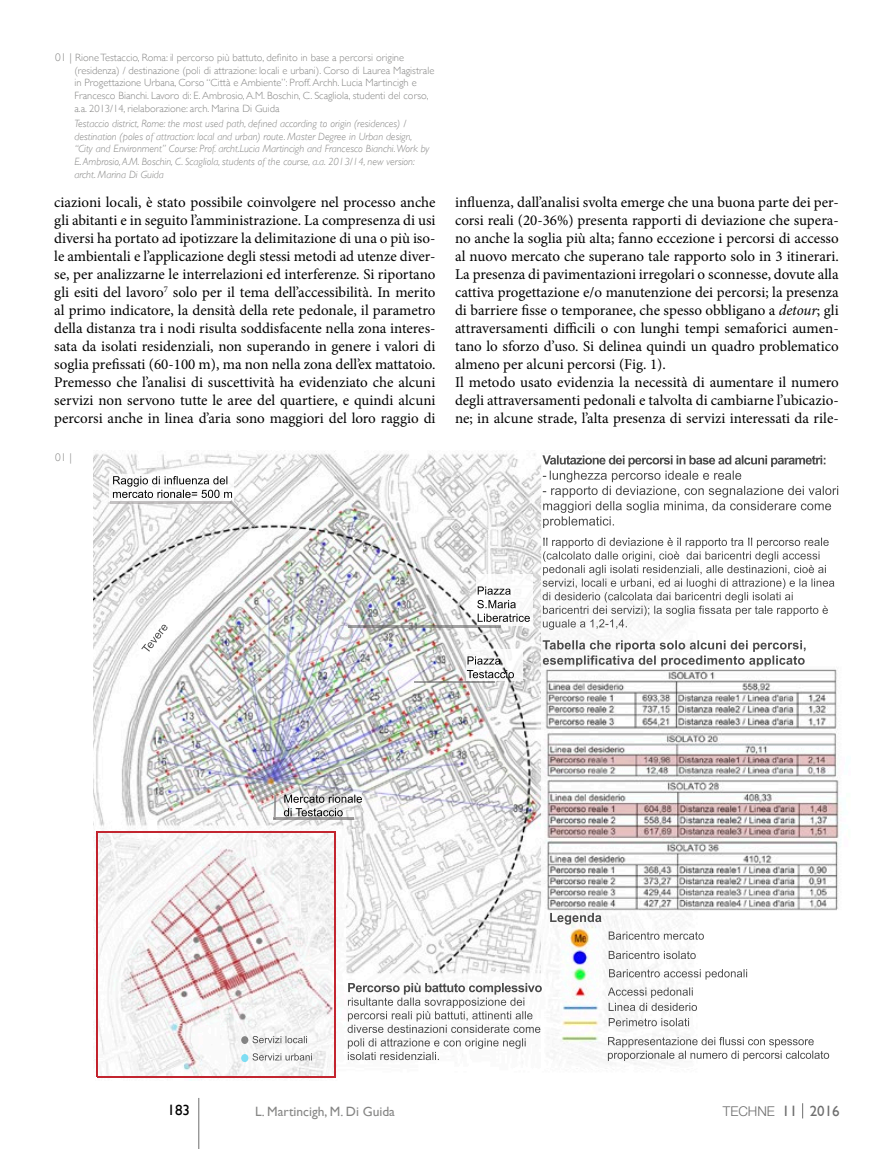
<style>
.page{position:relative;width:893px;height:1149px;background:#fff}
.page>*{position:absolute;margin:0;border:0;box-sizing:border-box;transform-origin:0 0}
.t1{font:15px/18px "Minion Pro";color:#000;text-align:justify}
.t2{font:15px "Gill Sans";color:#000}
.t3{font:13.5px "Gill Sans";color:#878786}
.t4{font:300 13.5px "Helvetica Neue";color:#6e6e6e}
.t5{font:300 11.25px "Gill Sans";color:#878786}
.t6{font:300 10.5px/12.8px "Gill Sans";color:#878786}
.t7{font:italic 300 10.5px/12.8px "Gill Sans";color:#878786}
.s1{font-size:11.25px}
.s2{font-style:italic}
.s3{font-family:"Gill Sans";font-weight:400;font-size:15px}
</style>
<div class="page">
<svg style="left:802px;top:1103px;width:1px;height:15px"></svg>
<hr style="left:198px;top:1097px;width:1px;height:51px;background:#6e6e6e">
<img style="left:94px;top:451px;width:580px;height:629px">
<img style="left:542px;top:574px;width:299px;height:492px">
<img style="left:542px;top:454px;width:297px;height:120px">
<svg style="left:241px;top:1035px;width:7px;height:8px"></svg>
<svg style="left:241px;top:1053px;width:7px;height:8px"></svg>
<img style="left:110px;top:474px;width:123px;height:27px">
<img style="left:467px;top:649px;width:56px;height:31px">
<img style="left:415px;top:681px;width:80px;height:1px">
<img style="left:477px;top:574px;width:56px;height:51px">
<img style="left:348px;top:625px;width:152px;height:2px">
<svg style="left:477px;top:625px;width:23px;height:1px"></svg>
<img style="left:273px;top:817px;width:80px;height:2px">
<img style="left:274px;top:794px;width:2px;height:23px">
<img style="left:110px;top:501px;width:120px;height:2px">
<img style="left:230px;top:500px;width:26px;height:28px">
<img style="left:98px;top:831px;width:237px;height:1px">
<img style="left:335px;top:831px;width:1px;height:244px">
<img style="left:97px;top:831px;width:1px;height:244px">
<img style="left:97px;top:1075px;width:239px;height:1px">
<p class="t6" style="left:74px;top:51px;width:361px;text-indent:-19px"><span class="s1">01 |</span> Rione Testaccio, Roma: il percorso più battuto, definito in base a percorsi origine (residenza) / destinazione (poli di attrazione: locali e urbani). Corso di Laurea Magistrale in Progettazione Urbana, Corso “Città e Ambiente”: Proff. Archh. Lucia Martincigh e Francesco Bianchi. Lavoro di: E. Ambrosio, A.M. Boschin, C. Scagliola, studenti del corso, a.a. 2013/14, rielaborazione: arch. Marina Di Guida</p>
<p class="t7" style="left:74px;top:117px;width:357px">Testaccio district, Rome: the most used path, defined according to origin (residences) / destination (poles of attraction: local and urban) route. Master Degree in Urban design, “City and Environment” Course: Prof. archt.Lucia Martincigh and Francesco Bianchi. Work by E. Ambrosio, A.M. Boschin, C. Scagliola, students of the course, a.a. 2013/14, new version: archt. Marina Di Guida</p>
<p class="t1" style="left:54px;top:193px;width:383px">ciazioni locali, è stato possibile coinvolgere nel processo anche gli abitanti e in seguito l’amministrazione. La compresenza di usi diversi ha portato ad ipotizzare la delimitazione di una o più iso&shy;le ambientali e l’applicazione degli stessi metodi ad utenze diver&shy;se, per analizzarne le interrelazioni ed interferenze. Si riportano gli esiti del lavoro<sup>7</sup> solo per il tema dell’accessibilità. In merito al primo indicatore, la densità della rete pedonale, il parametro della distanza tra i nodi risulta soddisfacente nella zona interes&shy;sata da isolati residenziali, non superando in genere i valori di soglia prefissati (60-100 m), ma non nella zona dell’ex mattatoio.<br>Premesso che l’analisi di suscettività ha evidenziato che alcuni servizi non servono tutte le aree del quartiere, e quindi alcuni percorsi anche in linea d’aria sono maggiori del loro raggio di</p>
<p class="t1" style="left:455px;top:193px;width:385px;text-align:left">influenza, dall’analisi svolta emerge che una buona parte dei per&shy;corsi reali (20-36%) presenta rapporti di deviazione che supera&shy;no anche la soglia più alta; fanno eccezione i percorsi di accesso al nuovo mercato che superano tale rapporto solo in 3 itinerari.<br>La presenza di pavimentazioni irregolari o sconnesse, dovute alla cattiva progettazione e/o manutenzione dei percorsi; la presenza di barriere fisse o temporanee, che spesso obbligano a <span class="s2">detour</span>; gli attraversamenti difficili o con lunghi tempi semaforici aumen&shy;tano lo sforzo d’uso. Si delinea quindi un quadro problematico almeno per alcuni percorsi (Fig. 1).<br>Il metodo usato evidenzia la necessità di aumentare il numero degli attraversamenti pedonali e talvolta di cambiarne l’ubicazio&shy;ne; in alcune strade, l’alta presenza di servizi interessati da rile-</p>
<p class="t5" style="left:55px;top:448px;width:18px">01 |</p>
<p class="t2" style="left:168px;top:1100px;width:24px">183</p>
<p class="t3" style="left:255px;top:1102px;width:141px">L. Martincigh, M. Di Guida</p>
<p class="t4" style="left:723px;top:1102px;width:118px">TECHNE <span class="s3">11 2016</span></p>
</div>
